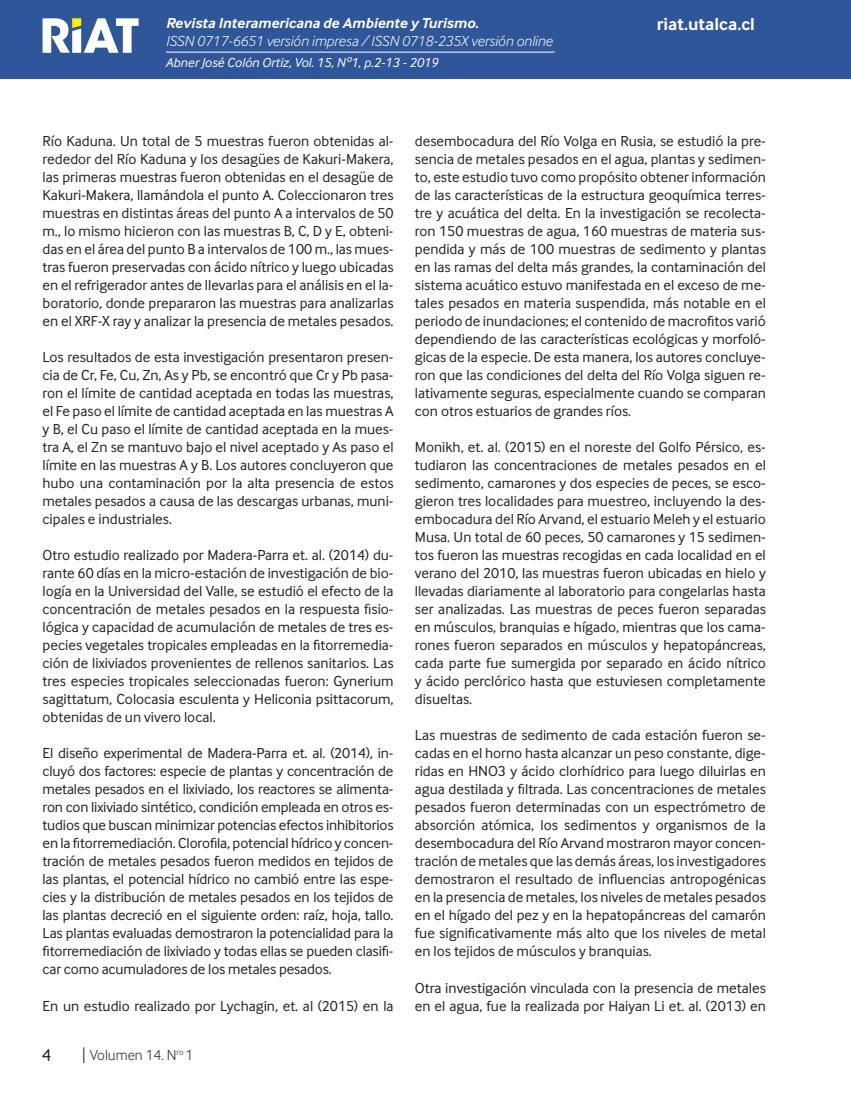
<style>
.page{position:relative;width:851px;height:1106px;background:#fff}
.page>*{position:absolute;margin:0;border:0;box-sizing:border-box;transform-origin:0 0}
.t1{font:700 18px "Inter Face";color:#fff}
.t2{font:18px "Inter Face";color:#231f20}
.Cuerpo_de_Texto{font:15px/18px "Inter Face";color:#231f20;text-align:justify}
.t3{font:italic 300 15px "Inter Face";color:#fff}
.t4{font:italic 700 15px "Inter Face";color:#fff}
.t5{font:300 15px "Inter Face";color:#231f20}
.Cuño_de_pagina{font:italic 13.5px "Inter Face";color:#fff}
</style>
<div class="page">
<div style="left:0;top:0;width:850px;height:79px;background:#2f5699"></div>
<hr style="left:850px;top:0;width:1px;height:79px;background:#2f5699">
<hr style="left:166px;top:52px;width:388px;height:1px;background:#fff">
<svg style="left:43px;top:18px;width:95px;height:35px"></svg>
<svg style="left:83px;top:1047px;width:1px;height:16px"></svg>
<p class="t4" style="left:166px;top:15px;width:314px">Revista Interamericana de Ambiente y Turismo.</p>
<p class="t3" style="left:166px;top:33px;width:388px">ISSN 0717-6651 versión impresa / ISSN 0718-235X versión online</p>
<p class="Cuño_de_pagina" style="left:165px;top:55px;width:274px">Abner José Colón Ortiz, Vol. 15, Nº1, p.2-13 - 2019</p>
<p class="t1" style="left:656px;top:14px;width:99px">riat.utalca.cl</p>
<p class="Cuerpo_de_Texto" style="left:43px;top:132px;width:352px">Río Kaduna. Un total de 5 muestras fueron obtenidas al&shy;rededor del Río Kaduna y los desagües de Kakuri-Makera, las primeras muestras fueron obtenidas en el desagüe de Kakuri-Makera, llamándola el punto A. Coleccionaron tres muestras en distintas áreas del punto A a intervalos de 50 m., lo mismo hicieron con las muestras B, C, D y E, obteni&shy;das en el área del punto B a intervalos de 100 m., las mues&shy;tras fueron preservadas con ácido nítrico y luego ubicadas en el refrigerador antes de llevarlas para el análisis en el la&shy;boratorio, donde prepararon las muestras para analizarlas en el XRF-X ray y analizar la presencia de metales pesados.</p>
<p class="Cuerpo_de_Texto" style="left:43px;top:348px;width:352px">Los resultados de esta investigación presentaron presen&shy;cia de Cr, Fe, Cu, Zn, As y Pb, se encontró que Cr y Pb pasa&shy;ron el límite de cantidad aceptada en todas las muestras, el Fe paso el límite de cantidad aceptada en las muestras A y B, el Cu paso el límite de cantidad aceptada en la mues&shy;tra A, el Zn se mantuvo bajo el nivel aceptado y As paso el límite en las muestras A y B. Los autores concluyeron que hubo una contaminación por la alta presencia de estos metales pesados a causa de las descargas urbanas, muni&shy;cipales e industriales.</p>
<p class="Cuerpo_de_Texto" style="left:43px;top:546px;width:352px">Otro estudio realizado por Madera-Parra et. al. (2014) du&shy;rante 60 días en la micro-estación de investigación de bio&shy;logía en la Universidad del Valle, se estudió el efecto de la concentración de metales pesados en la respuesta fisio&shy;lógica y capacidad de acumulación de metales de tres es&shy;pecies vegetales tropicales empleadas en la fitorremedia&shy;ción de lixiviados provenientes de rellenos sanitarios. Las tres especies tropicales seleccionadas fueron: Gynerium sagittatum, Colocasia esculenta y Heliconia psittacorum, obtenidas de un vivero local.</p>
<p class="Cuerpo_de_Texto" style="left:43px;top:744px;width:352px">El diseño experimental de Madera-Parra et. al. (2014), in&shy;cluyó dos factores: especie de plantas y concentración de metales pesados en el lixiviado, los reactores se alimenta&shy;ron con lixiviado sintético, condición empleada en otros es&shy;tudios que buscan minimizar potencias efectos inhibitorios en la fitorremediación. Clorofila, potencial hídrico y concen&shy;tración de metales pesados fueron medidos en tejidos de las plantas, el potencial hídrico no cambió entre las espe&shy;cies y la distribución de metales pesados en los tejidos de las plantas decreció en el siguiente orden: raíz, hoja, tallo.<br>Las plantas evaluadas demostraron la potencialidad para la fitorremediación de lixiviado y todas ellas se pueden clasifi&shy;car como acumuladores de los metales pesados.</p>
<p class="Cuerpo_de_Texto" style="left:43px;top:996px;width:352px">En un estudio realizado por Lychagin, et. al (2015) en la</p>
<p class="t2" style="left:42px;top:1045px;width:11px">4</p>
<p class="t5" style="left:90px;top:1046px;width:105px">Volumen 14. N<sup>ro</sup> 1</p>
<p class="Cuerpo_de_Texto" style="left:415px;top:132px;width:352px">desembocadura del Río Volga en Rusia, se estudió la pre&shy;sencia de metales pesados en el agua, plantas y sedimen&shy;to, este estudio tuvo como propósito obtener información de las características de la estructura geoquímica terres&shy;tre y acuática del delta. En la investigación se recolecta&shy;ron 150 muestras de agua, 160 muestras de materia sus&shy;pendida y más de 100 muestras de sedimento y plantas en las ramas del delta más grandes, la contaminación del sistema acuático estuvo manifestada en el exceso de me&shy;tales pesados en materia suspendida, más notable en el periodo de inundaciones; el contenido de macrofitos varió dependiendo de las características ecológicas y morfoló&shy;gicas de la especie. De esta manera, los autores concluye&shy;ron que las condiciones del delta del Río Volga siguen re&shy;lativamente seguras, especialmente cuando se comparan con otros estuarios de grandes ríos.</p>
<p class="Cuerpo_de_Texto" style="left:415px;top:438px;width:352px">Monikh, et. al. (2015) en el noreste del Golfo Pérsico, es&shy;tudiaron las concentraciones de metales pesados en el sedimento, camarones y dos especies de peces, se esco&shy;gieron tres localidades para muestreo, incluyendo la des&shy;embocadura del Río Arvand, el estuario Meleh y el estuario Musa. Un total de 60 peces, 50 camarones y 15 sedimen&shy;tos fueron las muestras recogidas en cada localidad en el verano del 2010, las muestras fueron ubicadas en hielo y llevadas diariamente al laboratorio para congelarlas hasta ser analizadas. Las muestras de peces fueron separadas en músculos, branquias e hígado, mientras que los cama&shy;rones fueron separados en músculos y hepatopáncreas, cada parte fue sumergida por separado en ácido nítrico y ácido perclórico hasta que estuviesen completamente disueltas.</p>
<p class="Cuerpo_de_Texto" style="left:415px;top:726px;width:352px">Las muestras de sedimento de cada estación fueron se&shy;cadas en el horno hasta alcanzar un peso constante, dige&shy;ridas en HNO3 y ácido clorhídrico para luego diluirlas en agua destilada y filtrada. Las concentraciones de metales pesados fueron determinadas con un espectrómetro de absorción atómica, los sedimentos y organismos de la desembocadura del Río Arvand mostraron mayor concen&shy;tración de metales que las demás áreas, los investigadores demostraron el resultado de influencias antropogénicas en la presencia de metales, los niveles de metales pesados en el hígado del pez y en la hepatopáncreas del camarón fue significativamente más alto que los niveles de metal en los tejidos de músculos y branquias.</p>
<p class="Cuerpo_de_Texto" style="left:415px;top:978px;width:352px">Otra investigación vinculada con la presencia de metales en el agua, fue la realizada por Haiyan Li et. al. (2013) en</p>
</div>
